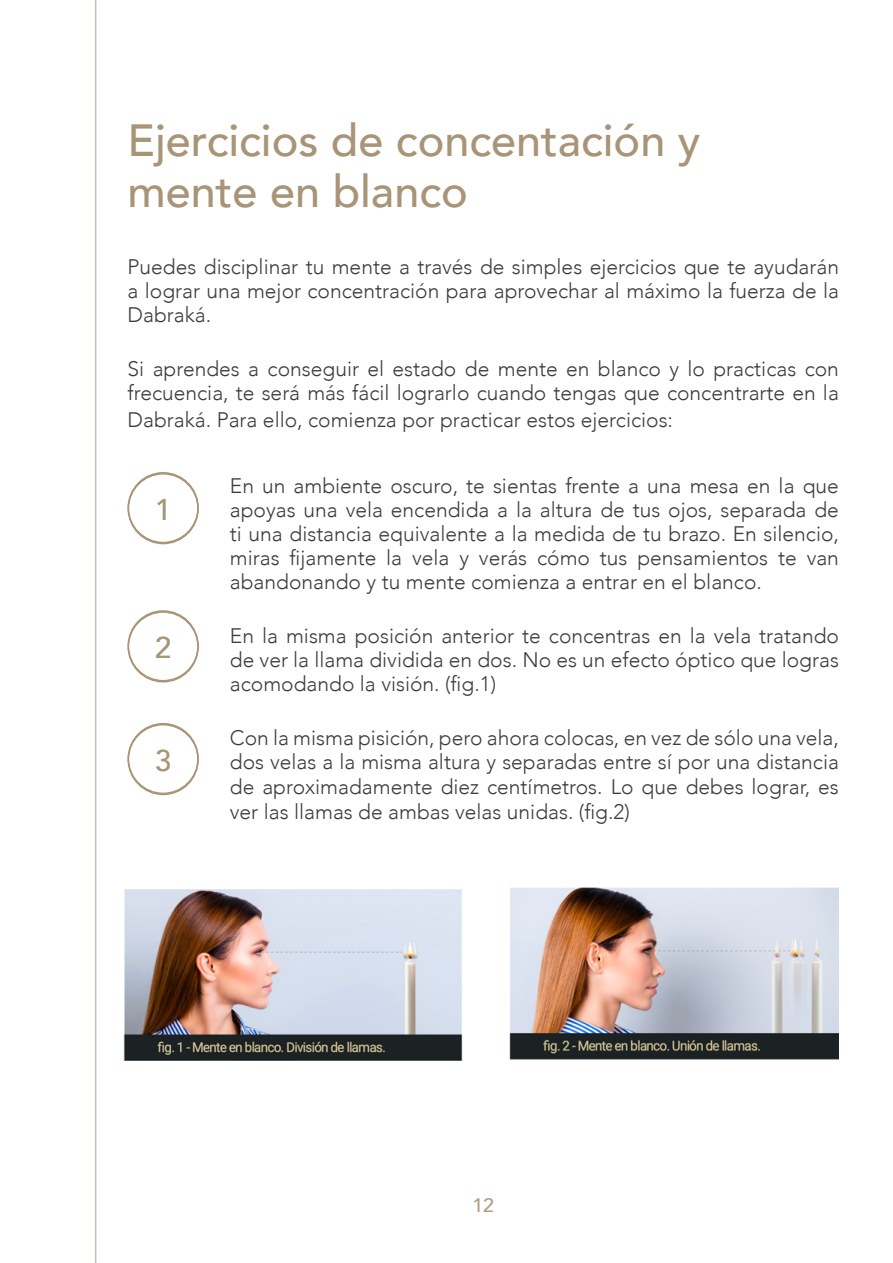
<style>
.page{position:relative;width:893px;height:1263px;background:#fff}
.page>*{position:absolute;margin:0;border:0;box-sizing:border-box;transform-origin:0 0}
.t1{font:500 45px/51px "Avenir";color:#a89476}
.t2{font:500 30px "Avenir";color:#a89476}
.t3{font:300 21px/24px "Avenir";color:#3c3c3b;text-align:justify}
.t4{font:500 19.5px "Avenir";color:#b19e83}
</style>
<div class="page">
<hr style="left:95px;top:0;width:1px;height:1263px;background:#cbbdab">
<img style="left:123px;top:887px;width:716px;height:174px">
<div style="left:128px;top:473px;width:71px;height:71px;border:2px solid #a89476;border-radius:50%"></div>
<div style="left:128px;top:611px;width:71px;height:71px;border:2px solid #a89476;border-radius:50%"></div>
<div style="left:128px;top:724px;width:71px;height:71px;border:2px solid #a89476;border-radius:50%"></div>
<h1 class="t1" style="left:128px;top:112px;width:574px">Ejercicios de concentación y mente en blanco</h1>
<p class="t3" style="left:128px;top:255px;width:713px">Puedes disciplinar tu mente a través de simples ejercicios que te ayudarán a lograr una mejor concentración para aprovechar al máximo la fuerza de la Dabraká.</p>
<p class="t3" style="left:128px;top:357px;width:713px">Si aprendes a conseguir el estado de mente en blanco y lo practicas con frecuencia, te será más fácil lograrlo cuando tengas que concentrarte en la</p>
<p class="t3" style="left:128px;top:408px;width:547px">Dabraká. Para ello, comienza por practicar estos ejercicios:</p>
<h2 class="t2" style="left:155px;top:483px;width:18px">1</h2>
<h2 class="t2" style="left:155px;top:622px;width:18px">2</h2>
<h2 class="t2" style="left:155px;top:734px;width:18px">3</h2>
<p class="t3" style="left:230px;top:474px;width:611px">En un ambiente oscuro, te sientas frente a una mesa en la que apoyas una vela encendida a la altura de tus ojos, separada de ti una distancia equivalente a la medida de tu brazo. En silencio, miras fijamente la vela y verás cómo tus pensamientos te van abandonando y tu mente comienza a entrar en el blanco.</p>
<p class="t3" style="left:230px;top:624px;width:611px">En la misma posición anterior te concentras en la vela tratando de ver la llama dividida en dos. No es un efecto óptico que logras acomodando la visión. (fig.1)</p>
<p class="t3" style="left:230px;top:725px;width:611px;line-height:24.8px">Con la misma pisición, pero ahora colocas, en vez de sólo una vela, dos velas a la misma altura y separadas entre sí por una distancia de aproximadamente diez centímetros. Lo que debes lograr, es ver las llamas de ambas velas unidas. (fig.2)</p>
<p class="t4" style="left:472px;top:1189px;width:23px">12</p>
</div>
